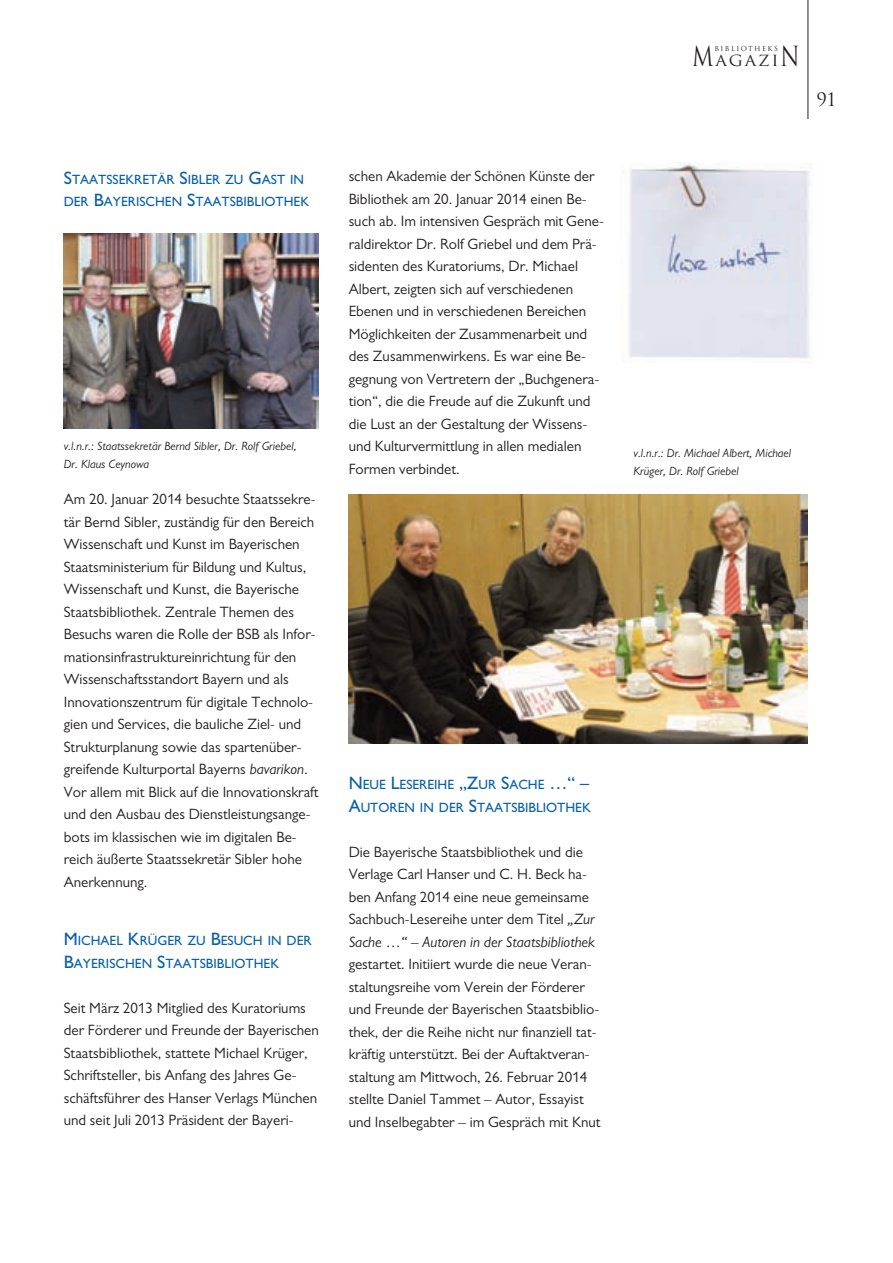
<style>
.page{position:relative;width:893px;height:1263px;background:#fff}
.page>*{position:absolute;margin:0;border:0;box-sizing:border-box;transform-origin:0 0}
.t1{font:18px "Trajan";color:#231f20}
.t2{font:15px/22.5px "Gill SBB";color:#231f20}
.t3{font:15px "Trajan";letter-spacing:.105em;color:#231f20;scale:1.1 1}
.t4{font:13.5px/22.5px "Gill SBB";color:#0760a8}
.t5{font:italic 12px/18px "Gill SBB";color:#231f20}
.t6{font:6.75px "Trajan";letter-spacing:.21em;color:#231f20}
.s1{font-size:18px}
.s2{font-style:italic}
.s3{font-size:27px}
</style>
<div class="page">
<hr style="left:807px;top:0;width:1px;height:119px;background:#231f20">
<img style="left:628px;top:163px;width:183px;height:196px">
<img style="left:64px;top:234px;width:255px;height:195px">
<img style="left:349px;top:495px;width:459px;height:249px">
<p class="t4" style="left:64px;top:169px;width:247px"><span class="s1">S</span>TAATSSEKRETÄR <span class="s1">S</span>IBLER ZU <span class="s1">G</span>AST IN<br>DER <span class="s1">B</span>AYERISCHEN <span class="s1">S</span>TAATSBIBLIOTHEK</p>
<p class="t5" style="left:64px;top:439px;width:234px">v.l.n.r.: Staatssekretär Bernd Sibler, Dr. Rolf Griebel,<br>Dr. Klaus Ceynowa</p>
<p class="t2" style="left:64px;top:490px;width:256px">Am 20. Januar 2014 besuchte Staatssekre&shy;tär Bernd Sibler, zuständig für den Bereich Wissenschaft und Kunst im Bayerischen Staatsministerium für Bildung und Kultus, Wissenschaft und Kunst, die Bayerische Staatsbibliothek. Zentrale Themen des Besuchs waren die Rolle der BSB als Infor&shy;mationsinfrastruktureinrichtung für den Wissenschaftsstandort Bayern und als Innovationszentrum für digitale Technolo&shy;gien und Services, die bauliche Ziel- und Strukturplanung sowie das spartenüber&shy;greifende Kulturportal Bayerns <span class="s2">bavarikon</span><span class="s2">.<br></span>Vor allem mit Blick auf die Innovationskraft und den Ausbau des Dienstleistungsange&shy;bots im klassischen wie im digitalen Be - reich äußerte Staatssekretär Sibler hohe Anerkennung.</p>
<p class="t4" style="left:64px;top:931px;width:249px"><span class="s1">M</span>ICHAEL <span class="s1">K</span>RÜGER ZU <span class="s1">B</span>ESUCH IN DER<br><span class="s1">B</span>AYERISCHEN <span class="s1">S</span>TAATSBIBLIOTHEK</p>
<p class="t2" style="left:64px;top:998px;width:256px">Seit März 2013 Mitglied des Kuratoriums der Förderer und Freunde der Bayerischen Staatsbibliothek, stattete Michael Krüger, Schriftsteller, bis Anfang des Jahres Ge - schäftsführer des Hanser Verlags München und seit Juli 2013 Präsident der Bayeri-</p>
<p class="t2" style="left:349px;top:167px;width:257px">schen Akademie der Schönen Künste der Bibliothek am 20. Januar 2014 einen Be - such ab. Im intensiven Gespräch mit Gene&shy;raldirektor Dr. Rolf Griebel und dem Prä&shy;sidenten des Kuratoriums, Dr. Michael Albert, zeigten sich auf verschiedenen Ebenen und in verschiedenen Bereichen Möglichkeiten der Zusammenarbeit und des Zusammenwirkens. Es war eine Be - gegnung von Vertretern der „Buchgenera&shy;tion“, die die Freude auf die Zukunft und die Lust an der Gestaltung der Wissens&shy;und Kulturvermittlung in allen medialen Formen verbindet.</p>
<p class="t4" style="left:349px;top:775px;width:244px"><span class="s1">N</span>EUE <span class="s1">L</span>ESEREIHE <span class="s1">„Z</span>UR <span class="s1">S</span>ACHE <span class="s1">…“ –<br>A</span>UTOREN IN DER <span class="s1">S</span>TAATSBIBLIOTHEK</p>
<p class="t2" style="left:349px;top:842px;width:248px">Die Bayerische Staatsbibliothek und die Verlage Carl Hanser und C. H. Beck ha - ben Anfang 2014 eine neue gemeinsame Sachbuch-Lesereihe unter dem Titel <span class="s2">„Zur Sache …“ – Autoren in der Staatsbibliothek</span></p>
<p class="t2" style="left:349px;top:954px;width:253px">gestartet. Initiiert wurde die neue Veran&shy;staltungsreihe vom Verein der Förderer und Freunde der Bayerischen Staatsbiblio&shy;thek, der die Reihe nicht nur finanziell tat&shy;kräftig unterstützt. Bei der Auftaktveran&shy;staltung am Mittwoch, 26. Februar 2014 stellte Daniel Tammet – Autor, Essayist und Inselbegabter – im Gespräch mit Knut</p>
<p class="t3" style="left:692px;top:52px;width:99px"><span class="s3">M</span>AGAZI<span class="s3">N</span></p>
<p class="t6" style="left:714px;top:45px;width:65px">BIBLIOTHEKS</p>
<p class="t1" style="left:816px;top:89px;width:21px">91</p>
<p class="t5" style="left:634px;top:445px;width:159px">v.l.n.r.: Dr. Michael Albert, Michael<br>Krüger, Dr. Rolf Griebel</p>
</div>
